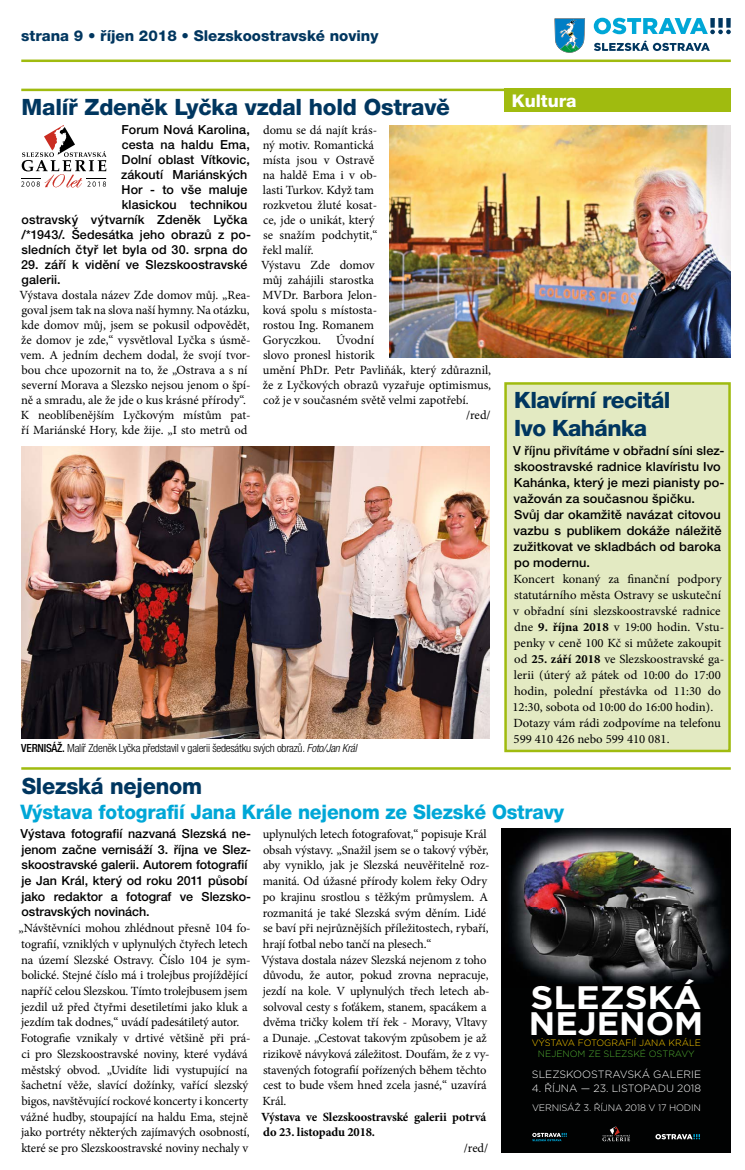
<style>
.page{position:relative;width:745px;height:1170px;background:#fff}
.page>*{position:absolute;margin:0;border:0;box-sizing:border-box;transform-origin:0 0}
.t1{font:700 32.5px "Gotham";color:#fff}
.t2{font:700 32.5px "Gotham";color:#fff;scale:1.1 1}
.t3{font:800 22.5px/28px "Helvetica Neue LT Pro";letter-spacing:-.01em;color:#00365f}
.t4{font:800 22.5px "Helvetica Neue LT Pro";letter-spacing:-.01em;color:#00365f;scale:.96 1}
.t5{font:800 20px "Helvetica Neue LT Pro";letter-spacing:-.01em;color:#00a7d7;scale:.96 1}
.t6{font:800 17.5px "Helvetica Neue LT Pro";color:#fff}
.t7{font:800 15px "Helvetica Neue LT Pro";color:#00365f}
.t8{font:12.5px/15.8px "Minion Pro";letter-spacing:-.01em;color:#000}
.t9{font:500 12.5px/16px "Helvetica Neue LT Pro";letter-spacing:.005em;color:#000}
.t10{font:700 12.5px/15.8px "Minion Pro";letter-spacing:-.01em;color:#000}
.t11{font:300 condensed 11.25px "Helvetica Neue LT Pro";letter-spacing:-.02em;color:#000}
.t12{font:300 10.62px "Gotham";color:#fff}
.t13{font:300 9.38px "Gotham";letter-spacing:-.015em;color:#fff}
.t14{font:300 9.12px "Gotham";color:#fc0}
.t15{font:300 9.12px "Gotham";color:#52ae32}
.s1{font-weight:700}
.s2{font-weight:500}
.s3{font-style:italic}
</style>
<div class="page">
<svg style="left:554px;top:18px;width:31px;height:35px"></svg>
<svg style="left:593px;top:18px;width:137px;height:16px"></svg>
<svg style="left:594px;top:40px;width:115px;height:11px"></svg>
<hr style="left:21px;top:60px;width:709px;height:2px;background:#a0bb0f">
<hr style="left:21px;top:89px;width:709px;height:2px;background:#a0bb0f">
<div style="left:504px;top:89px;width:226px;height:23px;background:#a0bb0f"></div>
<div style="left:505px;top:383px;width:224px;height:368px;background:#e3eac2"></div>
<div style="left:504px;top:382px;width:226px;height:370px;border:2px solid #a0bb0f"></div>
<svg style="left:21px;top:125px;width:85px;height:62px"></svg>
<img style="left:389px;top:126px;width:341px;height:231px">
<img style="left:21px;top:446px;width:468px;height:292px">
<div style="left:501px;top:828px;width:229px;height:324px;background:#010202"></div>
<img style="left:510px;top:828px;width:217px;height:156px">
<svg style="left:602px;top:1126px;width:27px;height:15px"></svg>
<svg style="left:655px;top:1134px;width:44px;height:5px"></svg>
<svg style="left:532px;top:1132px;width:34px;height:9px"></svg>
<hr style="left:21px;top:767px;width:709px;height:2px;background:#a0bb0f">
<p class="t7" style="left:21px;top:27px;width:358px">strana 9 • říjen 2018 • Slezskoostravské noviny</p>
<h2 class="t3" style="left:22px;top:93px;width:429px">Malíř Zdeněk Lyčka vzdal hold Ostravě</h2>
<h3 class="t6" style="left:511px;top:90px;width:66px">Kultura</h3>
<p class="t9" style="left:121px;top:121px;width:130px">Forum Nová Karolina,</p>
<p class="t9" style="left:122px;top:136px;width:129px">cesta na haldu Ema,</p>
<p class="t9" style="left:121px;top:151px;width:130px">Dolní oblast Vítkovic,</p>
<p class="t9" style="left:121px;top:166px;width:128px">zákoutí Mariánských</p>
<p class="t9" style="left:121px;top:181px;width:127px">Hor - to vše maluje</p>
<p class="t9" style="left:122px;top:196px;width:127px">klasickou technikou</p>
<p class="t9" style="left:22px;top:211px;width:227px">ostravský výtvarník Zdeněk Lyčka</p>
<p class="t9" style="left:21px;top:226px;width:231px">/*1943/. Šedesátka jeho obrazů z po-</p>
<p class="t9" style="left:22px;top:241px;width:227px">sledních čtyř let byla od 30. srpna do</p>
<p class="t9" style="left:21px;top:257px;width:227px;line-height:15px">29. září k vidění ve Slezskoostravské galerii.</p>
<p class="t8" style="left:19px;top:287px;width:233px;line-height:15px">Výstava dostala název Zde domov můj. „Rea&shy;goval jsem tak na slova naší hymny. Na otázku, kde domov můj, jsem se pokusil odpovědět, že domov je zde,“ vysvětloval Lyčka s úsmě&shy;vem. A jedním dechem dodal, že svojí tvor&shy;bou chce upozornit na to, že „Ostrava a s ní severní Morava a Slezsko nejsou jenom o špí&shy;ně a smradu, ale že jde o kus krásné přírody“.<br>K neoblíbenějším Lyčkovým místům pat&shy;ří Mariánské Hory, kde žije. „I sto metrů od</p>
<p class="t8" style="left:263px;top:122px;width:115px">domu se dá najít krás-</p>
<p class="t8" style="left:262px;top:137px;width:113px">ný motiv. Romantická</p>
<p class="t8" style="left:262px;top:152px;width:113px">místa jsou v Ostravě</p>
<p class="t8" style="left:262px;top:167px;width:116px">na haldě Ema i v ob-</p>
<p class="t8" style="left:263px;top:182px;width:113px">lasti Turkov. Když tam</p>
<p class="t8" style="left:262px;top:197px;width:116px">rozkvetou žluté kosat-</p>
<p class="t8" style="left:263px;top:212px;width:113px">ce, jde o unikát, který</p>
<p class="t8" style="left:263px;top:227px;width:116px">se snažím podchytit,“</p>
<p class="t8" style="left:262px;top:242px;width:53px">řekl malíř.</p>
<p class="t8" style="left:261px;top:257px;width:115px">Výstavu Zde domov</p>
<p class="t8" style="left:262px;top:272px;width:113px">můj zahájili starostka</p>
<p class="t8" style="left:262px;top:287px;width:116px">MVDr. Barbora Jelon-</p>
<p class="t8" style="left:263px;top:302px;width:116px">ková spolu s místosta-</p>
<p class="t8" style="left:262px;top:317px;width:113px">rostou Ing. Romanem</p>
<p class="t8" style="left:262px;top:332px;width:113px">Goryczkou. Úvodní</p>
<p class="t8" style="left:263px;top:347px;width:113px">slovo pronesl historik</p>
<p class="t8" style="left:262px;top:362px;width:230px">umění PhDr. Petr Pavliňák, který zdůraznil,</p>
<p class="t8" style="left:263px;top:377px;width:230px">že z Lyčkových obrazů vyzařuje optimismus,</p>
<p class="t8" style="left:263px;top:392px;width:207px">což je v současném světě velmi zapotřebí.</p>
<p class="t8" style="left:465px;top:407px;width:26px">/red/</p>
<h2 class="t3" style="left:514px;top:386px;width:158px">Klavírní recitál<br>Ivo Kahánka</h2>
<p class="t9" style="left:513px;top:442px;width:213px">V říjnu přivítáme v obřadní síni slez&shy;skoostravské radnice klavíristu Ivo<br>Kahánka, který je mezi pianisty po&shy;važován za současnou špičku.<br>Svůj dar okamžitě navázat citovou vazbu s publikem dokáže náležitě zužitkovat ve skladbách od baroka po modernu.</p>
<p class="t8" style="left:512px;top:571px;width:213px">Koncert konaný za finanční podpory statutárního města Ostravy se uskuteční v obřadní síni slezskoostravské radnice dne <span class="s1">9. října 2018</span> v 19:00 hodin. Vstu&shy;penky v ceně 100 Kč si můžete zakoupit od <span class="s1">25. září 2018</span> ve Slezskoostravské ga&shy;lerii (úterý až pátek od 10:00 do 17:00 hodin, polední přestávka od 11:30 do 12:30, sobota od 10:00 do 16:00 hodin).<br>Dotazy vám rádi zodpovíme na telefonu 599 410 426 nebo 599 410 081.</p>
<p class="t11" style="left:21px;top:741px;width:337px"><span class="s2">VERNISÁŽ.</span> Malíř Zdeněk Lyčka představil v galerii šedesátku svých obrazů. <span class="s3">Foto/Jan Král</span></p>
<h2 class="t4" style="left:22px;top:772px;width:189px">Slezská nejenom</h2>
<h3 class="t5" style="left:20px;top:799px;width:567px">Výstava fotografií Jana Krále nejenom ze Slezské Ostravy</h3>
<p class="t9" style="left:21px;top:825px;width:232px">Výstava fotografií nazvaná Slezská ne&shy;jenom začne vernisáží 3. října ve Slez&shy;skoostravské galerii. Autorem fotografií je Jan Král, který od roku 2011 působí jako redaktor a fotograf ve Slezsko&shy;ostravských novinách.</p>
<p class="t8" style="left:19px;top:920px;width:233px">„Návštěvníci mohou zhlédnout přesně 104 fo&shy;tografií, vzniklých v uplynulých čtyřech letech na území Slezské Ostravy. Číslo 104 je sym&shy;bolické. Stejné číslo má i trolejbus projíždějící napříč celou Slezskou. Tímto trolejbusem jsem jezdil už před čtyřmi desetiletími jako kluk a jezdím tak dodnes,“ uvádí padesátiletý autor.<br>Fotografie vznikaly v drtivé většině při prá&shy;ci pro Slezskoostravské noviny, které vydává městský obvod. „Uvidíte lidi vystupující na šachetní věže, slavící dožínky, vařící slezský bigos, navštěvující rockové koncerty i koncerty vážné hudby, stoupající na haldu Ema, stejně jako portréty některých zajímavých osobností, které se pro Slezskoostravské noviny nechaly v</p>
<p class="t8" style="left:261px;top:826px;width:230px">uplynulých letech fotografovat,“ popisuje Král obsah výstavy. „Snažil jsem se o takový výběr, aby vyniklo, jak je Slezská neuvěřitelně roz&shy;manitá. Od úžasné přírody kolem řeky Odry po krajinu srostlou s těžkým průmyslem. A rozmanitá je také Slezská svým děním. Lidé se baví při nejrůznějších příležitostech, rybaří, hrají fotbal nebo tančí na plesech.“<br>Výstava dostala název Slezská nejenom z toho důvodu, že autor, pokud zrovna nepracuje, jezdí na kole. V uplynulých třech letech ab&shy;solvoval cesty s foťákem, stanem, spacákem a dvěma tričky kolem tří řek - Moravy, Vltavy a Dunaje. „Cestovat takovým způsobem je až rizikově návyková záležitost. Doufám, že z vy&shy;stavených fotografií pořízených během těchto cest to bude všem hned zcela jasné,“ uzavírá Král.</p>
<p class="t10" style="left:261px;top:1108px;width:227px">Výstava ve Slezskoostravské galerii potrvá do 23. listopadu 2018.</p>
<p class="t8" style="left:463px;top:1140px;width:26px">/red/</p>
<h1 class="t2" style="left:530px;top:975px;width:157px">SLEZSKÁ</h1>
<h1 class="t1" style="left:528px;top:1002px;width:176px">NEJENOM</h1>
<p class="t14" style="left:531px;top:1036px;width:170px">VÝSTAVA FOTOGRAFIÍ JANA KRÁLE</p>
<p class="t15" style="left:537px;top:1047px;width:158px">NEJENOM ZE SLEZSKÉ OSTRAVY</p>
<p class="t12" style="left:531px;top:1067px;width:170px">SLEZSKOOSTRAVSKÁ GALERIE</p>
<p class="t12" style="left:531px;top:1080px;width:171px">4. ŘÍJNA — 23. LISTOPADU 2018</p>
<p class="t13" style="left:531px;top:1101px;width:170px">VERNISÁŽ 3. ŘÍJNA 2018 V 17 HODIN</p>
</div>
